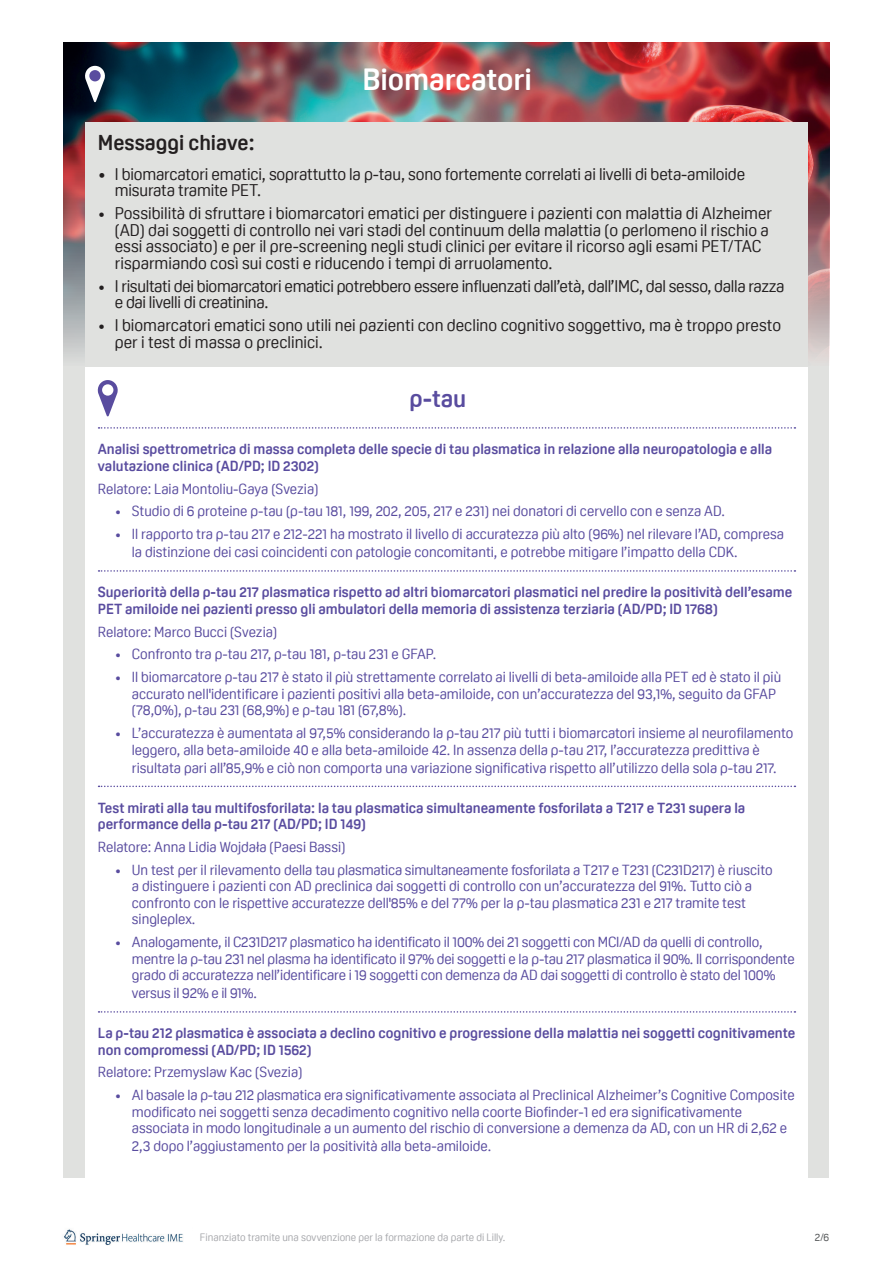
<style>
.page{position:relative;width:893px;height:1263px;background:#fff}
.page>*{position:absolute;margin:0;border:0;box-sizing:border-box;transform-origin:0 0}
.t1{font:700 30px "Oscine";color:#fff}
.t2{font:700 24px "Oscine";color:#594c9f}
.t3{font:700 21px "Oscine";color:#231f20}
.t4{font:16.5px/16.5px "Oscine";color:#231f20}
.t5{font:16.5px/16.5px "Oscine";letter-spacing:-.02em;color:#231f20}
.t6{font:14.25px/16.5px "Oscine";color:#594c9f}
.t7{font:700 14.25px/16.5px "Oscine";color:#594c9f}
.t8{font:10.5px "Oscine";color:#a8a9ad}
.t9{font:10.5px "Oscine";color:#515455}
.s1{font-size:18px}
</style>
<div class="page">
<div style="left:64px;top:43px;width:765px;height:1135px;background:#e0e1df"></div>
<img style="left:64px;top:1229px;width:119px;height:17px">
<img style="left:64px;top:43px;width:765px;height:314px">
<svg style="left:85px;top:66px;width:20px;height:36px"></svg>
<div style="left:89px;top:70px;width:12px;height:11px;background:#594c9f;border-radius:50%"></div>
<div style="left:85px;top:123px;width:723px;height:244px;background:#e0e1df"></div>
<div style="left:85px;top:367px;width:723px;height:831px;background:#fff"></div>
<svg style="left:99px;top:427px;width:696px;height:2px"></svg>
<svg style="left:99px;top:570px;width:696px;height:2px"></svg>
<svg style="left:99px;top:786px;width:696px;height:1px"></svg>
<svg style="left:99px;top:1011px;width:696px;height:2px"></svg>
<svg style="left:97px;top:380px;width:21px;height:36px"></svg>
<div style="left:102px;top:384px;width:11px;height:12px;background:#fff;border-radius:50%"></div>
<h1 class="t1" style="left:363px;top:62px;width:171px">Biomarcatori</h1>
<h3 class="t3" style="left:98px;top:131px;width:158px">Messaggi chiave:</h3>
<p class="t4" style="left:115px;top:166px;width:632px;text-indent:-17px"><span class="s1">•</span> I biomarcatori ematici, soprattutto la p-tau, sono fortemente correlati ai livelli di beta-amiloide misurata tramite PET.</p>
<p class="t4" style="left:115px;top:205px;width:659px;text-indent:-17px">• Possibilità di sfruttare i biomarcatori ematici per distinguere i pazienti con malattia di Alzheimer (AD) dai soggetti di controllo nei vari stadi del continuum della malattia (o perlomeno il rischio a essi associato) e per il pre-screening negli studi clinici per evitare il ricorso agli esami PET/TAC risparmiando così sui costi e riducendo i tempi di arruolamento.</p>
<p class="t5" style="left:115px;top:278px;width:671px;text-indent:-17px">• I risultati dei biomarcatori ematici potrebbero essere influenzati dall’età, dall’IMC, dal sesso, dalla razza e dai livelli di creatinina.</p>
<p class="t4" style="left:115px;top:317px;width:668px;text-indent:-17px">• I biomarcatori ematici sono utili nei pazienti con declino cognitivo soggettivo, ma è troppo presto per i test di massa o preclinici.</p>
<h2 class="t2" style="left:409px;top:385px;width:58px">p-tau</h2>
<p class="t7" style="left:98px;top:441px;width:676px">Analisi spettrometrica di massa completa delle specie di tau plasmatica in relazione alla neuropatologia e alla valutazione clinica (AD/PD; ID 2302)</p>
<p class="t6" style="left:98px;top:480px;width:222px">Relatore: Laia Montoliu-Gaya (Svezia)</p>
<p class="t6" style="left:115px;top:503px;width:611px">• Studio di 6 proteine p-tau (p-tau 181, 199, 202, 205, 217 e 231) nei donatori di cervello con e senza AD.</p>
<p class="t6" style="left:132px;top:525px;width:654px;line-height:18px;text-indent:-17px">• Il rapporto tra p-tau 217 e 212-221 ha mostrato il livello di accuratezza più alto (96%) nel rilevare l’AD, compresa la distinzione dei casi coincidenti con patologie concomitanti, e potrebbe mitigare l’impatto della CDK.</p>
<p class="t7" style="left:98px;top:584px;width:696px">Superiorità della p-tau 217 plasmatica rispetto ad altri biomarcatori plasmatici nel predire la positività dell’esame<br>PET amiloide nei pazienti presso gli ambulatori della memoria di assistenza terziaria (AD/PD; ID 1768)</p>
<p class="t6" style="left:98px;top:623px;width:181px">Relatore: Marco Bucci (Svezia)</p>
<p class="t6" style="left:115px;top:646px;width:323px">• Confronto tra p-tau 217, p-tau 181, p-tau 231 e GFAP.</p>
<p class="t6" style="left:132px;top:669px;width:651px;text-indent:-17px">• Il biomarcatore p-tau 217 è stato il più strettamente correlato ai livelli di beta-amiloide alla PET ed è stato il più accurato nell'identificare i pazienti positivi alla beta-amiloide, con un’accuratezza del 93,1%, seguito da GFAP (78,0%), p-tau 231 (68,9%) e p-tau 181 (67,8%).</p>
<p class="t6" style="left:132px;top:725px;width:663px;text-indent:-17px">• L’accuratezza è aumentata al 97,5% considerando la p-tau 217 più tutti i biomarcatori insieme al neurofilamento leggero, alla beta-amiloide 40 e alla beta-amiloide 42. In assenza della p-tau 217, l’accuratezza predittiva è</p>
<p class="t6" style="left:132px;top:759px;width:646px">risultata pari all’85,9% e ciò non comporta una variazione significativa rispetto all’utilizzo della sola p-tau 217.</p>
<p class="t7" style="left:98px;top:799px;width:649px">Test mirati alla tau multifosforilata: la tau plasmatica simultaneamente fosforilata a T217 e T231 supera la performance della p-tau 217 (AD/PD; ID 149)</p>
<p class="t6" style="left:98px;top:839px;width:249px">Relatore: Anna Lidia Wojdała (Paesi Bassi)</p>
<p class="t6" style="left:132px;top:861px;width:642px;text-indent:-17px">• Un test per il rilevamento della tau plasmatica simultaneamente fosforilata a T217 e T231 (C231D217) è riuscito a distinguere i pazienti con AD preclinica dai soggetti di controllo con un’accuratezza del 91%. Tutto ciò a confronto con le rispettive accuratezze dell'85% e del 77% per la p-tau plasmatica 231 e 217 tramite test singleplex.</p>
<p class="t6" style="left:132px;top:934px;width:664px;text-indent:-17px">• Analogamente, il C231D217 plasmatico ha identificato il 100% dei 21 soggetti con MCI/AD da quelli di controllo, mentre la p-tau 231 nel plasma ha identificato il 97% dei soggetti e la p-tau 217 plasmatica il 90%. Il corrispondente grado di accuratezza nell’identificare i 19 soggetti con demenza da AD dai soggetti di controllo è stato del 100%</p>
<p class="t6" style="left:132px;top:985px;width:126px">versus il 92% e il 91%.</p>
<p class="t7" style="left:98px;top:1025px;width:699px">La p-tau 212 plasmatica è associata a declino cognitivo e progressione della malattia nei soggetti cognitivamente non compromessi (AD/PD; ID 1562)</p>
<p class="t6" style="left:98px;top:1064px;width:206px">Relatore: Przemyslaw Kac (Svezia)</p>
<p class="t6" style="left:132px;top:1087px;width:664px;text-indent:-17px">• Al basale la p-tau 212 plasmatica era significativamente associata al Preclinical Alzheimer’s Cognitive Composite modificato nei soggetti senza decadimento cognitivo nella coorte Biofinder-1 ed era significativamente associata in modo longitudinale a un aumento del rischio di conversione a demenza da AD, con un HR di 2,62 e</p>
<p class="t6" style="left:132px;top:1138px;width:361px">2,3 dopo l’aggiustamento per la positività alla beta-amiloide.</p>
<p class="t8" style="left:200px;top:1231px;width:307px">Finanziato tramite una sovvenzione per la formazione da parte di Lilly.</p>
<p class="t9" style="left:815px;top:1231px;width:16px">2/6</p>
</div>
